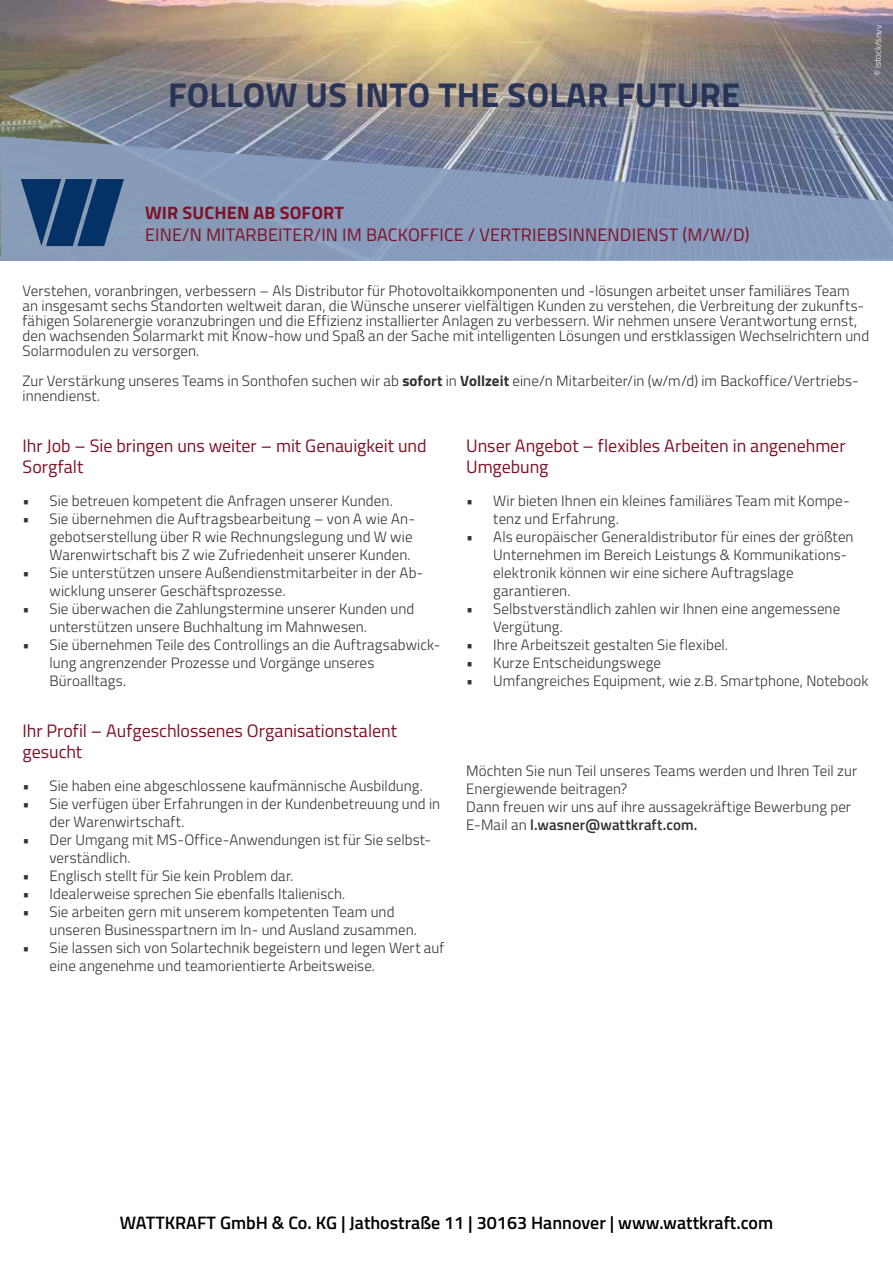
<style>
.page{position:relative;width:893px;height:1263px;background:#fff}
.page>*{position:absolute;margin:0;border:0;box-sizing:border-box;transform-origin:0 0}
.t1{font:700 34.5px "Titillium Web";letter-spacing:.01em;color:#273457}
.t2{font:18px/21px "Titillium Web";color:#7f1025}
.t3{font:600 18px "Titillium Web";color:#000}
.t4{font:700 18px "Titillium Web";letter-spacing:.01em;color:#7f1025}
.t5{font:300 15px/18px "Titillium Web";letter-spacing:.005em;color:#313131}
.t6{font:300 9px "Titillium Web";color:#fff}
.s1{font-weight:700}
.s2{font-weight:600}
</style>
<div class="page">
<img style="left:0;top:0;width:893px;height:136px">
<svg style="left:0;top:136px;width:893px;height:125px;fill:#869abb"></svg>
<svg style="left:21px;top:179px;width:103px;height:67px"></svg>
<h1 class="t1" style="left:168px;top:68px;width:574px">FOLLOW US INTO THE SOLAR FUTURE</h1>
<p class="t4" style="left:145px;top:199px;width:201px">WIR SUCHEN AB SOFORT</p>
<p class="t2" style="left:145px;top:223px;width:606px">EINE/N MITARBEITER/IN IM BACKOFFICE / VERTRIEBSINNENDIENST (M/W/D)</p>
<p class="t6" style="left:871px;top:76px;width:52px;rotate:-89deg">© istock/snvv</p>
<p class="t5" style="left:22px;top:282px;width:848px;line-height:15px">Verstehen, voranbringen, verbessern – Als Distributor für Photovoltaikkomponenten und -lösungen arbeitet unser familiäres Team an insgesamt sechs Standorten weltweit daran, die Wünsche unserer vielfältigen Kunden zu verstehen, die Verbreitung der zukunfts&shy;fähigen Solarenergie voranzubringen und die Effizienz installierter Anlagen zu verbessern. Wir nehmen unsere Verantwortung ernst, den wachsenden Solarmarkt mit Know-how und Spaß an der Sache mit intelligenten Lösungen und erstklassigen Wechselrichtern und Solarmodulen zu versorgen.</p>
<p class="t5" style="left:22px;top:372px;width:838px;line-height:15px">Zur Verstärkung unseres Teams in Sonthofen suchen wir ab <span class="s1">sofort</span> in <span class="s1">Vollzeit</span> eine/n Mitarbeiter/in (w/m/d) im Backoffice/Vertriebs&shy;innendienst.</p>
<p class="t2" style="left:22px;top:435px;width:406px">Ihr Job – Sie bringen uns weiter – mit Genauigkeit und<br>Sorgfalt</p>
<p class="t5" style="left:22px;top:491px;width:372px">• Sie betreuen kompetent die Anfragen unserer Kunden.</p>
<p class="t5" style="left:49px;top:509px;width:367px;text-indent:-27px">• Sie übernehmen die Auftragsbearbeitung – von A wie An&shy;gebotserstellung über R wie Rechnungslegung und W wie<br>Warenwirtschaft bis Z wie Zufriedenheit unserer Kunden.</p>
<p class="t5" style="left:49px;top:563px;width:375px;text-indent:-27px">• Sie unterstützen unsere Außendienstmitarbeiter in der Ab&shy;wicklung unserer Geschäftsprozesse.</p>
<p class="t5" style="left:49px;top:599px;width:366px;text-indent:-27px">• Sie überwachen die Zahlungstermine unserer Kunden und unterstützen unsere Buchhaltung im Mahnwesen.</p>
<p class="t5" style="left:49px;top:635px;width:392px;text-indent:-27px">• Sie übernehmen Teile des Controllings an die Auftragsabwick&shy;lung angrenzender Prozesse und Vorgänge unseres<br>Büroalltags.</p>
<p class="t2" style="left:22px;top:720px;width:376px">Ihr Profil – Aufgeschlossenes Organisationstalent gesucht</p>
<p class="t5" style="left:22px;top:776px;width:402px">• Sie haben eine abgeschlossene kaufmännische Ausbildung.</p>
<p class="t5" style="left:50px;top:794px;width:392px;text-indent:-27px">• Sie verfügen über Erfahrungen in der Kundenbetreuung und in der Warenwirtschaft.</p>
<p class="t5" style="left:49px;top:830px;width:383px;text-indent:-27px">• Der Umgang mit MS-Office-Anwendungen ist für Sie selbst&shy;verständlich.</p>
<p class="t5" style="left:22px;top:866px;width:272px">• Englisch stellt für Sie kein Problem dar.</p>
<p class="t5" style="left:22px;top:884px;width:324px">• Idealerweise sprechen Sie ebenfalls Italienisch.</p>
<p class="t5" style="left:49px;top:902px;width:369px;text-indent:-27px">• Sie arbeiten gern mit unserem kompetenten Team und unseren Businesspartnern im In- und Ausland zusammen.</p>
<p class="t5" style="left:49px;top:938px;width:396px;text-indent:-27px">• Sie lassen sich von Solartechnik begeistern und legen Wert auf eine angenehme und teamorientierte Arbeitsweise.</p>
<p class="t2" style="left:466px;top:435px;width:381px">Unser Angebot – flexibles Arbeiten in angenehmer<br>Umgebung</p>
<p class="t5" style="left:493px;top:491px;width:358px;text-indent:-27px">• Wir bieten Ihnen ein kleines familiäres Team mit Kompe&shy;tenz und Erfahrung.</p>
<p class="t5" style="left:493px;top:527px;width:362px;text-indent:-27px">• Als europäischer Generaldistributor für eines der größten Unternehmen im Bereich Leistungs &amp; Kommunikations&shy;elektronik können wir eine sichere Auftragslage garantieren.</p>
<p class="t5" style="left:493px;top:599px;width:349px;text-indent:-27px">• Selbstverständlich zahlen wir Ihnen eine angemessene<br>Vergütung.</p>
<p class="t5" style="left:466px;top:635px;width:263px">• Ihre Arbeitszeit gestalten Sie flexibel.</p>
<p class="t5" style="left:466px;top:653px;width:196px">• Kurze Entscheidungswege</p>
<p class="t5" style="left:466px;top:671px;width:404px">• Umfangreiches Equipment, wie z.B. Smartphone, Notebook</p>
<p class="t5" style="left:466px;top:761px;width:392px">Möchten Sie nun Teil unseres Teams werden und Ihren Teil zur Energiewende beitragen?<br>Dann freuen wir uns auf ihre aussagekräftige Bewerbung per E-Mail an <span class="s2">l.wasner@wattkraft.com.</span></p>
<p class="t3" style="left:120px;top:1209px;width:655px">WATTKRAFT GmbH &amp; Co. KG | Jathostraße 11 | 30163 Hannover | www.wattkraft.com</p>
</div>
